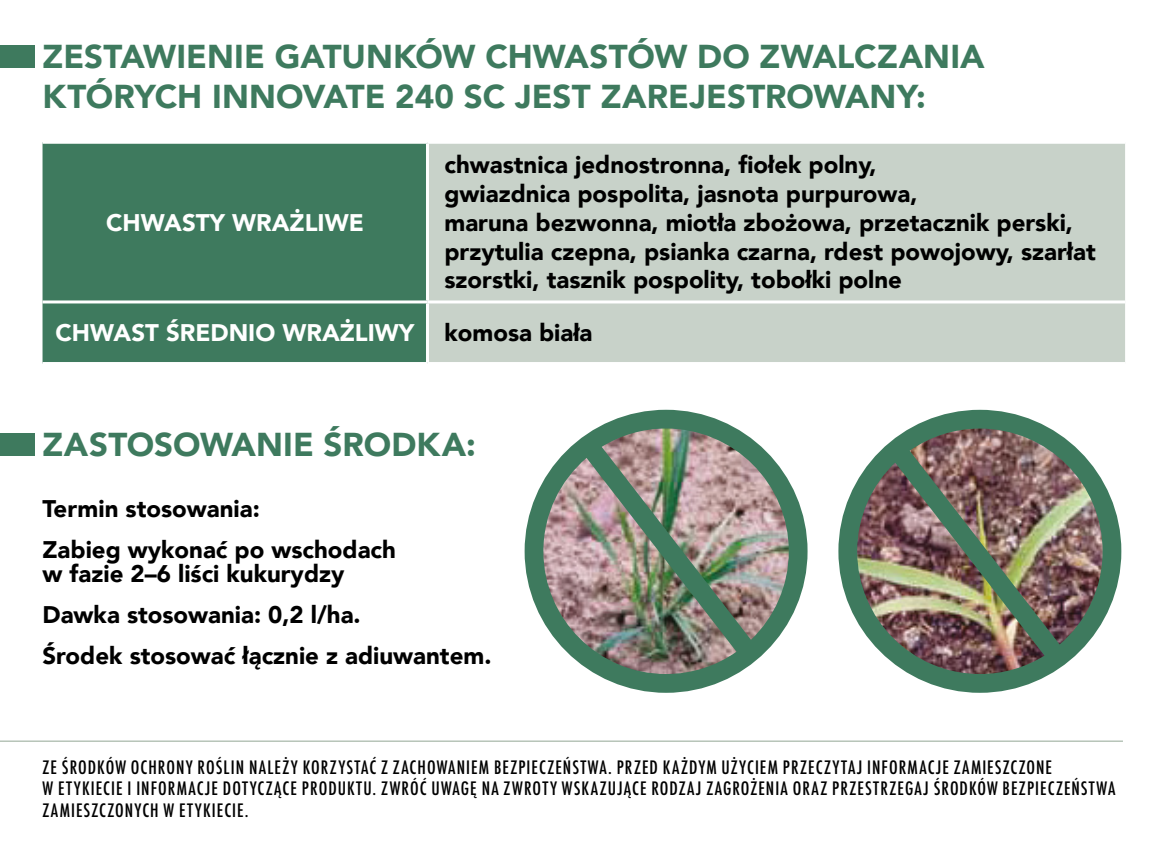
<style>
.page{position:relative;width:1157px;height:851px;background:#fff}
.page>*{position:absolute;margin:0;border:0;box-sizing:border-box;transform-origin:0 0}
.t1{font:900 33px/39.6px "Avenir";color:#3e7a5e}
.t2{font:900 24px/28.8px "Avenir";color:#000}
.t3{font:900 24px "Avenir";color:#fff}
.t4{font:500 condensed 18px/21.6px "Futura";letter-spacing:.06em;color:#000}
.s1{color:#000}
</style>
<div class="page">
<div style="left:0;top:433px;width:34px;height:23px;background:#3e7a5e"></div>
<div style="left:0;top:46px;width:34px;height:22px;background:#3e7a5e"></div>
<hr style="left:0;top:740px;width:1123px;height:1px;background:#b6c4b8">
<div style="left:43px;top:144px;width:383px;height:218px;background:#3e7a5e"></div>
<div style="left:429px;top:144px;width:696px;height:218px;background:#c8d2c9"></div>
<hr style="left:43px;top:300px;width:384px;height:3px;background:#fff">
<hr style="left:427px;top:300px;width:698px;height:3px;background:#fff">
<img style="left:838px;top:410px;width:283px;height:282px">
<img style="left:524px;top:409px;width:283px;height:283px">
<h1 class="t1" style="left:43px;top:36px;width:943px">ZESTAWIENIE GATUNKÓW CHWASTÓW DO ZWALCZANIA<br>KTÓRYCH INNOVATE 240 SC JEST ZAREJESTROWANY:</h1>
<p class="t2" style="left:444px;top:150px;width:653px">chwastnica jednostronna, fiołek polny,<br>gwiazdnica pospolita, jasnota purpurowa,<br>maruna bezwonna, miotła zbożowa, przetacznik perski, przytulia czepna, psianka czarna, rdest powojowy, szarłat szorstki, tasznik pospolity, tobołki polne</p>
<p class="t3" style="left:55px;top:312px;width:538px">CHWAST ŚREDNIO WRAŻLIWY <span class="s1">komosa biała</span></p>
<p class="t3" style="left:106px;top:202px;width:259px">CHWASTY WRAŻLIWE</p>
<h1 class="t1" style="left:43px;top:424px;width:435px">ZASTOSOWANIE ŚRODKA:</h1>
<p class="t2" style="left:43px;top:487px;width:355px;line-height:41.1px">Termin stosowania:<br>Zabieg wykonać po wschodach</p>
<p class="t2" style="left:43px;top:552px;width:450px;line-height:41.1px">w fazie 2–6 liści kukurydzy<br>Dawka stosowania: 0,2 l/ha.<br>Środek stosować łącznie z adiuwantem.</p>
<p class="t4" style="left:43px;top:756px;width:1074px">ZE ŚRODKÓW OCHRONY ROŚLIN NALEŻY KORZYSTAĆ Z ZACHOWANIEM BEZPIECZEŃSTWA. PRZED KAŻDYM UŻYCIEM PRZECZYTAJ INFORMACJE ZAMIESZCZONE<br>W ETYKIECIE I INFORMACJE DOTYCZĄCE PRODUKTU. ZWRÓĆ UWAGĘ NA ZWROTY WSKAZUJĄCE RODZAJ ZAGROŻENIA ORAZ PRZESTRZEGAJ ŚRODKÓW BEZPIECZEŃSTWA<br>ZAMIESZCZONYCH W ETYKIECIE.</p>
</div>
